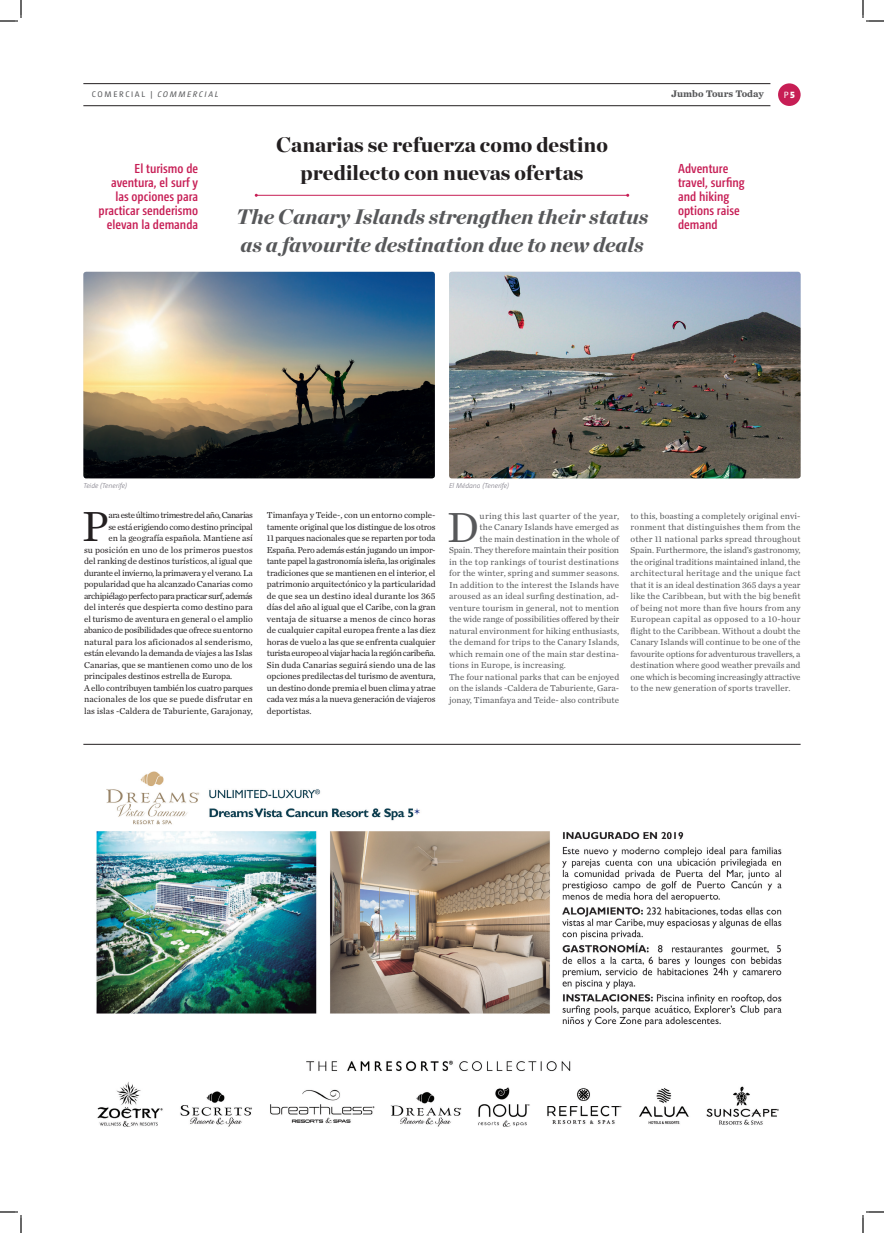
<style>
.page{position:relative;width:884px;height:1233px;background:#fff}
.page>*{position:absolute;margin:0;border:0;box-sizing:border-box;transform-origin:0 0}
.t1{font:44px "Chronicle Text G1";color:#231f20}
.t2{font:44px "Chronicle Text G1";color:#57585a}
.t3{font:italic 900 21px/28px "Chronicle Display";color:#57585a}
.t4{font:900 21px/28px "Chronicle Display";color:#231f20;text-align:center}
.t5{font:600 13px/14px "Camingo Dos Pro Cd";color:#c71e55;text-align:right}
.t6{font:700 10px "Chronicle Text G1";color:#57585a}
.t7{font:9px/11.5px "Chronicle Text G1";letter-spacing:.01em;color:#57585a;text-align:justify}
.t8{font:9px/11.5px "Chronicle Text G1";letter-spacing:-.015em;color:#231f20;text-align:justify}
.t9{font:9px "Chronicle Text G1";letter-spacing:.01em;color:#231f20}
.t10{font:9px "Chronicle Text G1";letter-spacing:-.015em;color:#57585a}
.t11{font:9px "Chronicle Text G1";letter-spacing:-.045em;color:#231f20}
.t12{font:9px "Chronicle Text G1";letter-spacing:-.035em;color:#231f20}
.t13{font:9px "Chronicle Text G1";letter-spacing:.005em;color:#231f20}
.t14{font:9px "Chronicle Text G1";letter-spacing:-.05em;color:#231f20}
.t15{font:9px "Chronicle Text G1";letter-spacing:.035em;color:#57585a}
.t16{font:9px "Camingo Dos Pro";color:#fff}
.t17{font:8px "Camingo Dos Pro";letter-spacing:.205em;color:#57585a}
.t18{font:italic 300 7px "Camingo Dos Pro";color:#726f7b}
.s1{font-style:italic}
.s2{font-weight:900}
</style>
<div class="page">
<div style="left:778px;top:83px;width:23px;height:23px;background:#c71e55;border-radius:50%"></div>
<hr style="left:83px;top:105px;width:687px;height:1px;background:#231f20">
<hr style="left:83px;top:83px;width:687px;height:1px;background:#231f20">
<hr style="left:256px;top:195px;width:372px;height:1px;background:#c71e55">
<img style="left:83px;top:272px;width:352px;height:206px">
<img style="left:449px;top:272px;width:352px;height:206px">
<img style="left:96px;top:771px;width:686px;height:356px">
<hr style="left:83px;top:744px;width:718px;height:1px;background:#231f20">
<svg style="left:0;top:0;width:22px;height:22px"></svg>
<svg style="left:0;top:1211px;width:22px;height:22px"></svg>
<svg style="left:862px;top:0;width:22px;height:22px"></svg>
<svg style="left:862px;top:1211px;width:22px;height:22px"></svg>
<p class="t17" style="left:92px;top:90px;width:128px">COMERCIAL | <span class="s1">COMMERCIAL</span></p>
<p class="t6" style="left:671px;top:86px;width:94px">Jumbo Tours Today</p>
<p class="t16" style="left:784px;top:89px;width:13px">P<span class="s2">5</span></p>
<h2 class="t4" style="left:276px;top:129px;width:333px">Canarias se refuerza como destino predilecto con nuevas ofertas</h2>
<h2 class="t3" style="left:236px;top:201px;width:414px">The Canary Islands strengthen their status as a favourite destination due to new deals</h2>
<h3 class="t5" style="left:98px;top:161px;width:101px">El turismo de aventura, el surf y las opciones para practicar senderismo elevan la demanda</h3>
<h3 class="t5" style="left:678px;top:161px;width:68px;text-align:left">Adventure travel, surfing and hiking options raise demand</h3>
<p class="t18" style="left:83px;top:482px;width:45px">Teide (Tenerife)</p>
<p class="t18" style="left:449px;top:482px;width:62px">El Médano (Tenerife)</p>
<h1 class="t1" style="left:82px;top:493px;width:28px">P</h1>
<p class="t14" style="left:108px;top:508px;width:146px">ara este último trimestre del año, Canarias</p>
<p class="t8" style="left:108px;top:520px;width:146px">se está erigiendo como destino principal</p>
<p class="t8" style="left:108px;top:532px;width:146px">en la geografía española. Mantiene así</p>
<p class="t9" style="left:84px;top:543px;width:170px">su posición en uno de los primeros puestos</p>
<p class="t8" style="left:84px;top:555px;width:170px">del ranking de destinos turísticos, al igual que</p>
<p class="t12" style="left:84px;top:566px;width:170px">durante el invierno, la primavera y el verano. La</p>
<p class="t8" style="left:84px;top:578px;width:170px">popularidad que ha alcanzado Canarias como</p>
<p class="t11" style="left:84px;top:589px;width:170px">archipiélago perfecto para practicar surf, además</p>
<p class="t8" style="left:84px;top:601px;width:170px">del interés que despierta como destino para</p>
<p class="t8" style="left:84px;top:612px;width:170px">el turismo de aventura en general o el amplio</p>
<p class="t8" style="left:84px;top:624px;width:170px">abanico de posibilidades que ofrece su entorno</p>
<p class="t9" style="left:84px;top:635px;width:170px">natural para los aficionados al senderismo,</p>
<p class="t8" style="left:84px;top:647px;width:170px">están elevando la demanda de viajes a las Islas</p>
<p class="t8" style="left:84px;top:658px;width:170px">Canarias, que se mantienen como uno de los</p>
<p class="t8" style="left:84px;top:670px;width:150px">principales destinos estrella de Europa.</p>
<p class="t8" style="left:84px;top:681px;width:170px">A ello contribuyen también los cuatro parques</p>
<p class="t9" style="left:84px;top:692px;width:170px">nacionales de los que se puede disfrutar en</p>
<p class="t13" style="left:84px;top:704px;width:170px">las islas -Caldera de Taburiente, Garajonay,</p>
<p class="t8" style="left:267px;top:509px;width:170px">Timanfaya y Teide-, con un entorno comple&shy;tamente original que los distingue de los otros 11 parques nacionales que se reparten por toda España. Pero además están jugando un impor&shy;tante papel la gastronomía isleña, las originales tradiciones que se mantienen en el interior, el patrimonio arquitectónico y la particularidad de que sea un destino ideal durante los 365 días del año al igual que el Caribe, con la gran ventaja de situarse a menos de cinco horas de cualquier capital europea frente a las diez horas de vuelo a las que se enfrenta cualquier turista europeo al viajar hacia la región caribeña.<br>Sin duda Canarias seguirá siendo una de las opciones predilectas del turismo de aventura, un destino donde premia el buen clima y atrae cada vez más a la nueva generación de viajeros deportistas.</p>
<h1 class="t2" style="left:447px;top:494px;width:33px">D</h1>
<p class="t15" style="left:480px;top:509px;width:141px">uring this last quarter of the year,</p>
<p class="t7" style="left:480px;top:521px;width:141px">the Canary Islands have emerged as</p>
<p class="t7" style="left:480px;top:532px;width:141px">the main destination in the whole of</p>
<p class="t10" style="left:449px;top:543px;width:172px">Spain. They therefore maintain their position</p>
<p class="t7" style="left:449px;top:555px;width:171px">in the top rankings of tourist destinations</p>
<p class="t7" style="left:449px;top:567px;width:172px">for the winter, spring and summer seasons.</p>
<p class="t7" style="left:449px;top:578px;width:172px">In addition to the interest the Islands have</p>
<p class="t7" style="left:449px;top:590px;width:172px">aroused as an ideal surfing destination, ad-</p>
<p class="t7" style="left:449px;top:601px;width:172px">venture tourism in general, not to mention</p>
<p class="t10" style="left:449px;top:612px;width:172px">the wide range of possibilities offered by their</p>
<p class="t7" style="left:449px;top:624px;width:172px">natural environment for hiking enthusiasts,</p>
<p class="t7" style="left:449px;top:636px;width:172px">the demand for trips to the Canary Islands,</p>
<p class="t7" style="left:449px;top:647px;width:172px">which remain one of the main star destina-</p>
<p class="t7" style="left:449px;top:659px;width:118px">tions in Europe, is increasing.</p>
<p class="t7" style="left:449px;top:670px;width:172px">The four national parks that can be enjoyed</p>
<p class="t7" style="left:449px;top:682px;width:172px">on the islands -Caldera de Taburiente, Gara-</p>
<p class="t7" style="left:449px;top:693px;width:172px">jonay, Timanfaya and Teide- also contribute</p>
<p class="t7" style="left:630px;top:509px;width:172px">to this, boasting a completely original envi&shy;ronment that distinguishes them from the other 11 national parks spread throughout Spain. Furthermore, the island’s gastronomy, the original traditions maintained inland, the architectural heritage and the unique fact that it is an ideal destination 365 days a year like the Caribbean, but with the big benefit of being not more than five hours from any European capital as opposed to a 10-hour flight to the Caribbean. Without a doubt the Canary Islands will continue to be one of the favourite options for adventurous travellers, a destination where good weather prevails and one which is becoming increasingly attractive to the new generation of sports traveller.</p>
</div>
